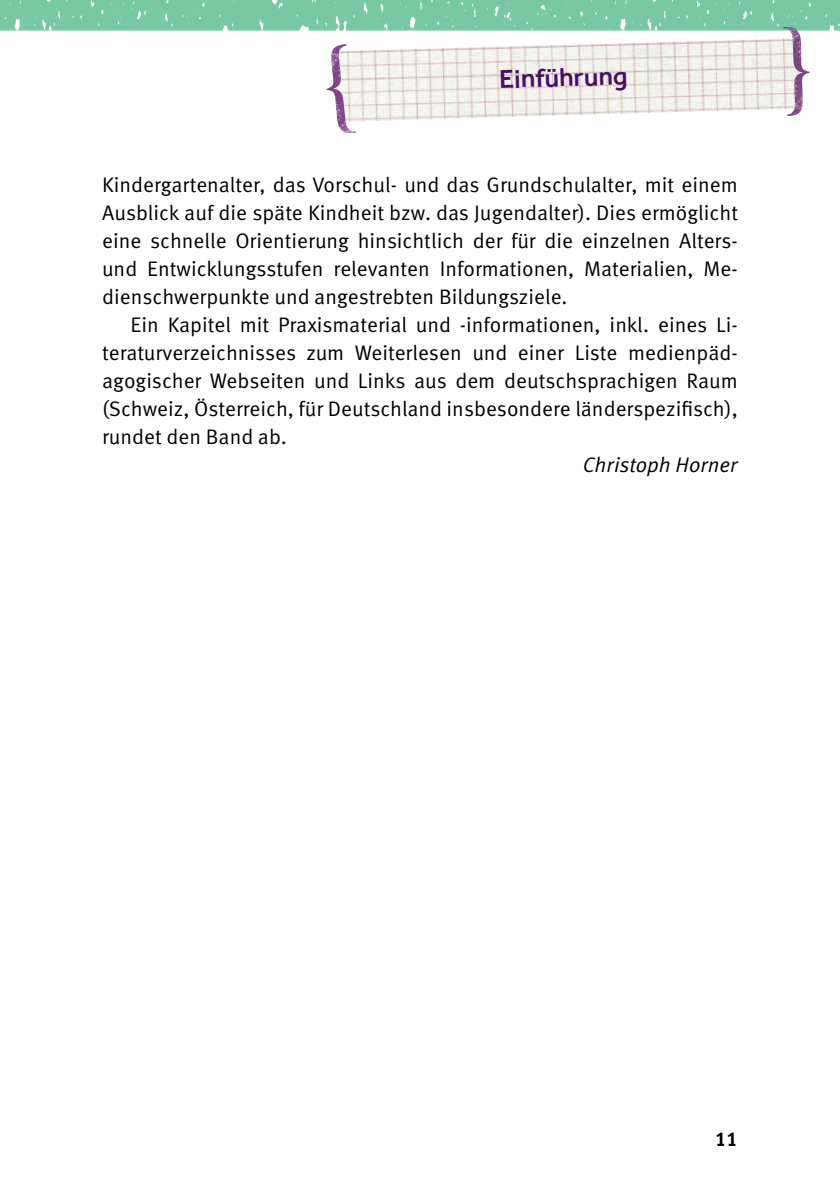
<style>
.page{position:relative;width:840px;height:1191px;background:#fff}
.page>*{position:absolute;margin:0;border:0;box-sizing:border-box;transform-origin:0 0}
.t1{font:500 26.4px "Effra";color:#4a0f65}
.t2{font:21px/28px "Meta OT Norm";color:#000;text-align:justify}
.t3{font:21px "Meta OT Norm Ita";color:#000}
.t4{font:700 20px "Meta OT";color:#000}
</style>
<div class="page">
<img style="left:0;top:0;width:839px;height:31px">
<img style="left:356px;top:39px;width:426px;height:83px">
<img style="left:326px;top:44px;width:30px;height:89px">
<img style="left:782px;top:27px;width:27px;height:89px">
<p class="t1" style="left:498px;top:64px;width:130px;rotate:-2deg">Einführung</p>
<p class="t2" style="left:102px;top:171px;width:637px">Kindergartenalter, das Vorschul- und das Grundschulalter, mit einem Ausblick auf die späte Kindheit bzw. das Jugendalter). Dies ermöglicht eine schnelle Orientierung hinsichtlich der für die einzelnen Alters&shy;und Entwicklungsstufen relevanten Informationen, Materialien, Me&shy;dienschwerpunkte und angestrebten Bildungsziele.</p>
<p class="t2" style="left:102px;top:311px;width:637px;text-indent:28px">Ein Kapitel mit Praxismaterial und -informationen, inkl. eines Li&shy;teraturverzeichnisses zum Weiterlesen und einer Liste medienpäd&shy;agogischer Webseiten und Links aus dem deutschsprachigen Raum (Schweiz, Österreich, für Deutschland insbesondere länderspezifisch), rundet den Band ab.</p>
<p class="t3" style="left:582px;top:452px;width:156px">Christoph Horner</p>
<p class="t4" style="left:714px;top:1126px;width:24px">11</p>
</div>
